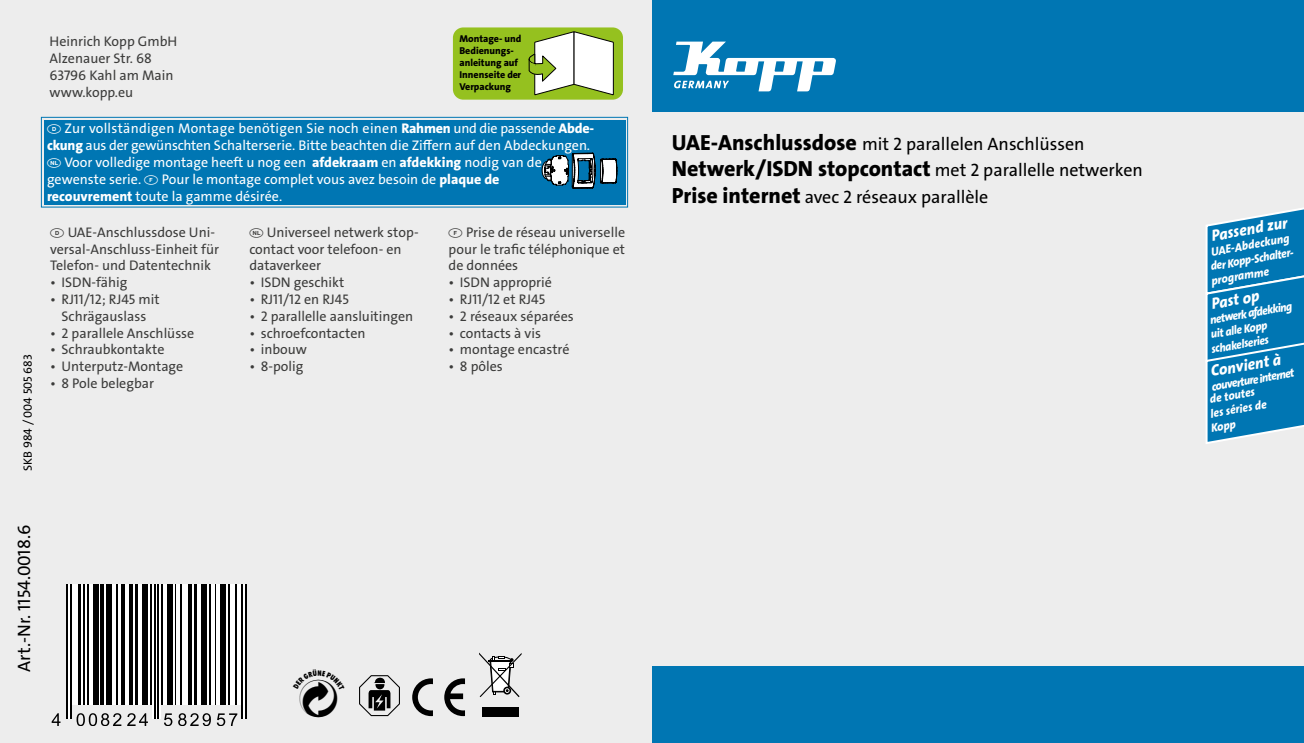
<style>
.page{position:relative;width:1304px;height:743px;background:#ededed}
.page>*{position:absolute;margin:0;border:0;box-sizing:border-box;transform-origin:0 0}
.t1{font:48px "Technical LH Pi One";color:#000}
.t2{font:22px "The Sans LP8 Ex Bld";color:#000}
.t3{font:18px "The Sans LP5 Plain";color:#000}
.t4{font:16px "The Sans LP8 Ex Bld IT";color:#fff}
.t5{font:14px/16.8px "The Sans LP5 Plain";color:#3c3c3b}
.t6{font:14px/16.8px "The Sans LP5 Plain";color:#fff}
.t7{font:14px "The Sans LP5 Plain";letter-spacing:.02em;color:#fff}
.t8{font:12px/14.4px "The Sans LP8 Ex Bld IT";color:#fff}
.t9{font:12px "The Sans LP5 Plain";color:#000}
.t10{font:12px/14.4px "The Sans LP8 Ex Bld IT";color:#fff;scale:.96 1}
.t11{font:10px/12px "The Sans LP8 Ex Bld";color:#000}
.s1{font-family:"The Sans LP8 Ex Bld"}
.s2{font-family:"The Sans LP8 Ex Bld";font-size:22px}
.s3{font-family:"The Sans LP5 Plain";font-size:18px}
</style>
<div class="page">
<div style="left:652px;top:0;width:652px;height:111px;background:#0076b3"></div>
<div style="left:453px;top:27px;width:170px;height:73px;background:#95c11f;border-radius:10px"></div>
<svg style="left:528px;top:31px;width:86px;height:65px"></svg>
<svg style="left:673px;top:42px;width:163px;height:49px"></svg>
<svg style="left:359px;top:675px;width:41px;height:41px"></svg>
<div style="left:652px;top:666px;width:652px;height:77px;background:#0076b3"></div>
<div style="left:44px;top:120px;width:581px;height:84px;background:#0076b3"></div>
<div style="left:41px;top:117px;width:587px;height:90px;border:1px solid #0076b3"></div>
<svg style="left:542px;top:153px;width:75px;height:36px"></svg>
<svg style="left:412px;top:678px;width:53px;height:38px"></svg>
<hr style="left:66px;top:584px;width:2px;height:134px;background:#000">
<hr style="left:68px;top:584px;width:2px;height:134px;background:#fff">
<hr style="left:70px;top:584px;width:2px;height:134px;background:#000">
<div style="left:72px;top:584px;width:6px;height:120px;background:#fff"></div>
<hr style="left:78px;top:584px;width:3px;height:120px;background:#000">
<hr style="left:81px;top:584px;width:2px;height:120px;background:#fff">
<hr style="left:83px;top:584px;width:2px;height:120px;background:#000">
<hr style="left:85px;top:584px;width:2px;height:120px;background:#fff">
<hr style="left:87px;top:584px;width:2px;height:120px;background:#000">
<hr style="left:89px;top:584px;width:4px;height:120px;background:#fff">
<div style="left:93px;top:584px;width:6px;height:120px;background:#000"></div>
<hr style="left:99px;top:584px;width:1px;height:120px;background:#fff">
<hr style="left:100px;top:584px;width:4px;height:120px;background:#000">
<hr style="left:104px;top:584px;width:2px;height:120px;background:#fff">
<div style="left:106px;top:584px;width:6px;height:120px;background:#000"></div>
<hr style="left:112px;top:584px;width:4px;height:120px;background:#fff">
<hr style="left:116px;top:584px;width:2px;height:120px;background:#000">
<hr style="left:118px;top:584px;width:3px;height:120px;background:#fff">
<hr style="left:121px;top:584px;width:4px;height:120px;background:#000">
<hr style="left:125px;top:584px;width:4px;height:120px;background:#fff">
<hr style="left:129px;top:584px;width:4px;height:120px;background:#000">
<hr style="left:133px;top:584px;width:2px;height:120px;background:#fff">
<svg style="left:135px;top:584px;width:4px;height:120px"></svg>
<hr style="left:139px;top:584px;width:3px;height:120px;background:#fff">
<div style="left:142px;top:584px;width:6px;height:120px;background:#000"></div>
<hr style="left:148px;top:584px;width:2px;height:120px;background:#fff">
<hr style="left:150px;top:584px;width:2px;height:120px;background:#000">
<hr style="left:152px;top:584px;width:2px;height:134px;background:#fff">
<hr style="left:154px;top:584px;width:2px;height:134px;background:#000">
<hr style="left:156px;top:584px;width:2px;height:134px;background:#fff">
<hr style="left:158px;top:584px;width:1px;height:134px;background:#000">
<hr style="left:159px;top:584px;width:2px;height:134px;background:#fff">
<hr style="left:161px;top:584px;width:2px;height:120px;background:#000">
<hr style="left:163px;top:584px;width:4px;height:120px;background:#fff">
<div style="left:167px;top:584px;width:6px;height:120px;background:#000"></div>
<hr style="left:173px;top:584px;width:2px;height:120px;background:#fff">
<hr style="left:175px;top:584px;width:2px;height:120px;background:#000">
<hr style="left:177px;top:584px;width:3px;height:120px;background:#fff">
<hr style="left:180px;top:584px;width:2px;height:120px;background:#000">
<div style="left:182px;top:584px;width:6px;height:120px;background:#fff"></div>
<hr style="left:188px;top:584px;width:4px;height:120px;background:#000">
<hr style="left:192px;top:584px;width:2px;height:120px;background:#fff">
<hr style="left:194px;top:584px;width:3px;height:120px;background:#000">
<hr style="left:197px;top:584px;width:4px;height:120px;background:#fff">
<div style="left:201px;top:584px;width:6px;height:120px;background:#000"></div>
<hr style="left:207px;top:584px;width:2px;height:120px;background:#fff">
<hr style="left:209px;top:584px;width:2px;height:120px;background:#000">
<hr style="left:211px;top:584px;width:4px;height:120px;background:#fff">
<hr style="left:215px;top:584px;width:1px;height:120px;background:#000">
<hr style="left:216px;top:584px;width:4px;height:120px;background:#fff">
<div style="left:220px;top:584px;width:6px;height:120px;background:#000"></div>
<hr style="left:226px;top:584px;width:2px;height:120px;background:#fff">
<hr style="left:228px;top:584px;width:2px;height:120px;background:#000">
<div style="left:230px;top:584px;width:5px;height:120px;background:#fff"></div>
<hr style="left:235px;top:584px;width:2px;height:120px;background:#000">
<hr style="left:237px;top:584px;width:4px;height:120px;background:#fff">
<hr style="left:241px;top:584px;width:2px;height:134px;background:#000">
<hr style="left:243px;top:584px;width:2px;height:134px;background:#fff">
<hr style="left:245px;top:584px;width:2px;height:134px;background:#000">
<svg style="left:52px;top:713px;width:9px;height:13px"></svg>
<svg style="left:77px;top:713px;width:44px;height:13px"></svg>
<svg style="left:127px;top:713px;width:21px;height:13px"></svg>
<svg style="left:164px;top:713px;width:8px;height:13px"></svg>
<svg style="left:178px;top:713px;width:33px;height:13px"></svg>
<svg style="left:217px;top:713px;width:20px;height:13px"></svg>
<svg style="left:1205px;top:208px;width:99px;height:236px;background:#1f86bb"></svg>
<svg style="left:479px;top:652px;width:43px;height:45px"></svg>
<div style="left:482px;top:707px;width:37px;height:9px;background:#000"></div>
<p class="t9" style="left:20px;top:471px;width:118px;rotate:-90deg">SKB 984 / 004 505 683</p>
<p class="t5" style="left:50px;top:33px;width:129px">Heinrich Kopp GmbH<br>Alzenauer Str. 68<br>63796 Kahl am Main www.kopp.eu</p>
<p class="t11" style="left:459px;top:33px;width:64px">Montage- und<br>Bedienungs&shy;anleitung auf<br>Innenseite der<br>Verpackung</p>
<p class="t7" style="left:65px;top:120px;width:531px">Zur vollständigen Montage benötigen Sie noch einen <span class="s1">Rahmen</span> und die passende <span class="s1">Abde-</span></p>
<p class="t6" style="left:47px;top:137px;width:544px"><span class="s1">ckung</span> aus der gewünschten Schalterserie. Bitte beachten die Ziffern auf den Abdeckungen.</p>
<p class="t6" style="left:65px;top:154px;width:479px">Voor volledige montage heeft u nog een <span class="s1">afdekraam</span> en <span class="s1">afdekking</span> nodig van de</p>
<p class="t6" style="left:47px;top:171px;width:96px">gewenste serie.</p>
<p class="t6" style="left:47px;top:171px;width:454px;text-indent:115px">Pour le montage complet vous avez besoin de <span class="s1">plaque de recouvrement</span> toute la gamme désirée.</p>
<p class="t5" style="left:50px;top:224px;width:170px;text-indent:17px">UAE-Anschlussdose Uni&shy;versal-Anschluss-Einheit für<br>Telefon- und Datentechnik</p>
<p class="t5" style="left:50px;top:274px;width:79px">• ISDN-fähig</p>
<p class="t5" style="left:50px;top:291px;width:111px;text-align:center">• RJ11/12; RJ45 mit<br>Schrägauslass</p>
<p class="t5" style="left:50px;top:324px;width:146px">• 2 parallele Anschlüsse</p>
<p class="t5" style="left:50px;top:341px;width:116px">• Schraubkontakte</p>
<p class="t5" style="left:50px;top:358px;width:135px">• Unterputz-Montage</p>
<p class="t5" style="left:50px;top:375px;width:105px">• 8 Pole belegbar</p>
<p class="t5" style="left:249px;top:224px;width:171px;text-indent:18px">Universeel netwerk stop&shy;contact voor telefoon- en dataverkeer</p>
<p class="t5" style="left:249px;top:274px;width:96px">• ISDN geschikt</p>
<p class="t5" style="left:249px;top:291px;width:101px">• RJ11/12 en RJ45</p>
<p class="t5" style="left:249px;top:308px;width:165px">• 2 parallelle aansluitingen</p>
<p class="t5" style="left:249px;top:324px;width:118px">• schroefcontacten</p>
<p class="t5" style="left:249px;top:341px;width:59px">• inbouw</p>
<p class="t5" style="left:249px;top:358px;width:55px">• 8-polig</p>
<p class="t5" style="left:449px;top:224px;width:178px;text-align:justify;text-indent:17px">Prise de réseau universelle pour le trafic téléphonique et de données</p>
<p class="t5" style="left:449px;top:274px;width:105px">• ISDN approprié</p>
<p class="t5" style="left:449px;top:291px;width:98px">• RJ11/12 et RJ45</p>
<p class="t5" style="left:449px;top:308px;width:127px">• 2 réseaux séparées</p>
<p class="t5" style="left:449px;top:324px;width:94px">• contacts à vis</p>
<p class="t5" style="left:449px;top:341px;width:122px">• montage encastré</p>
<p class="t5" style="left:449px;top:358px;width:56px">• 8 pôles</p>
<p class="t3" style="left:13px;top:671px;width:148px;rotate:-90deg">Art.-Nr. 1154.0018.6</p>
<h1 class="t1" style="left:291px;top:664px;width:57px">?</h1>
<p class="t3" style="left:672px;top:132px;width:414px"><span class="s2">UAE-Anschlussdose</span> mit 2 parallelen Anschlüssen</p>
<h2 class="t2" style="left:672px;top:155px;width:473px">Netwerk/ISDN stopcontact <span class="s3">met 2 parallelle netwerken</span></h2>
<p class="t3" style="left:672px;top:185px;width:318px"><span class="s2">Prise internet</span> avec 2 réseaux parallèle</p>
<p class="t4" style="left:1210px;top:225px;width:79px;rotate:-10deg">Passend zur</p>
<p class="t8" style="left:1205px;top:246px;width:90px;text-indent:5px;rotate:-10deg">UAE-Abdeckung der Kopp-Schalter&shy;programme</p>
<p class="t4" style="left:1210px;top:293px;width:50px;rotate:-10deg">Past op</p>
<p class="t8" style="left:1205px;top:314px;width:88px;text-indent:4px;rotate:-10deg">netwerk afdekking uit alle Kopp schakelseries</p>
<p class="t4" style="left:1209px;top:361px;width:73px;rotate:-10deg">Convient à</p>
<p class="t8" style="left:1207px;top:382px;width:89px;line-height:11.8px;text-indent:4px;rotate:-10deg">couverture internet de toutes</p>
<p class="t10" style="left:1207px;top:407px;width:63px;rotate:-10deg">les séries de<br>Kopp</p>
</div>
